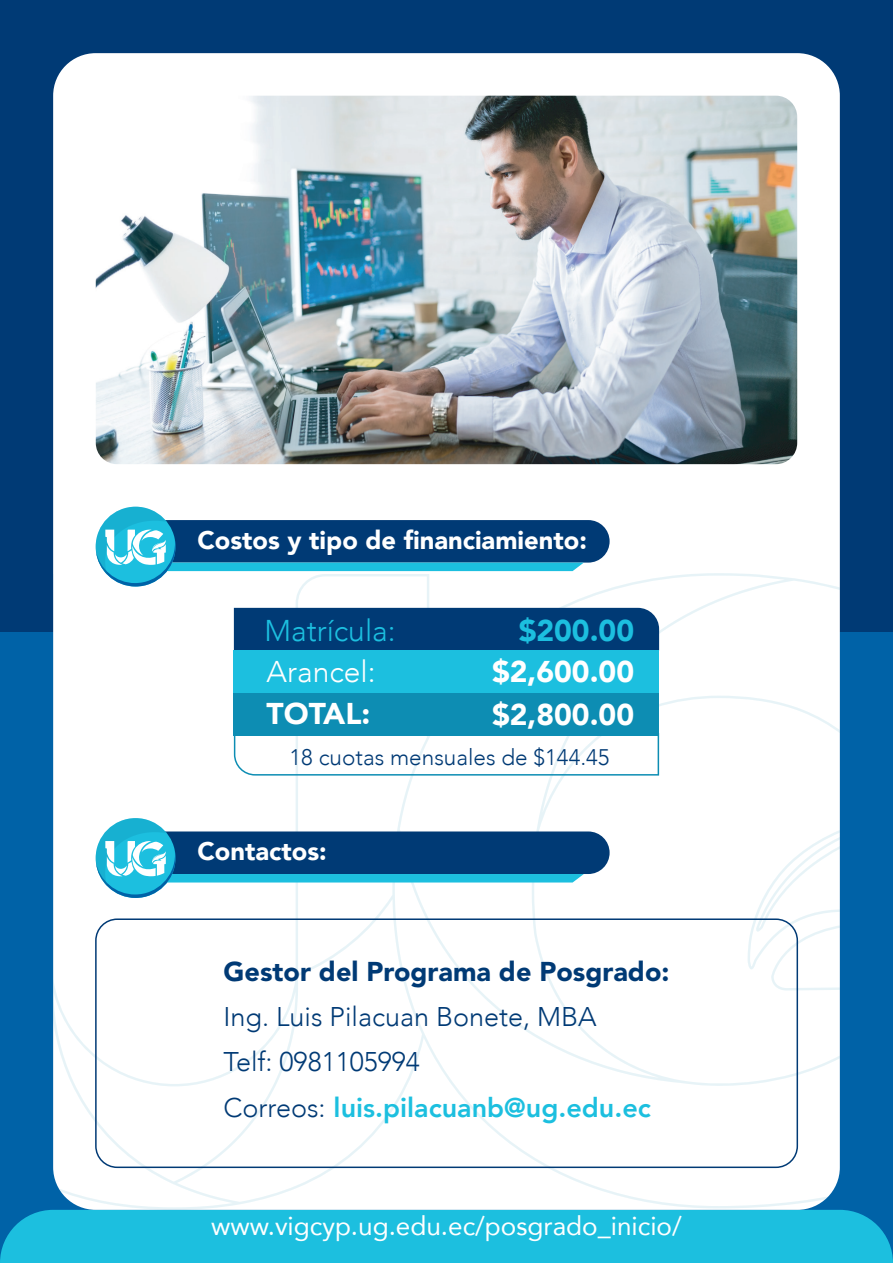
<style>
.page{position:relative;width:893px;height:1263px;background:#fff}
.page>*{position:absolute;margin:0;border:0;box-sizing:border-box;transform-origin:0 0}
.t1{font:900 30px/42.8px "Avenir";color:#fff}
.t2{font:300 30px "Avenir";color:#1cbfdf}
.t3{font:300 30px "Avenir";color:#fff}
.t4{font:900 30px "Avenir";color:#1cbfdf}
.t5{font:300 27px/45.3px "Avenir";color:#003a75}
.t6{font:900 27px "Avenir LT Std";color:#003a75}
.t7{font:26.1px "Avenir";color:#fff}
.t8{font:900 25.5px "Avenir";color:#fff}
.t9{font:300 22.5px "Avenir";color:#003a75}
.s1{font-weight:800;color:#1cbfdf}
</style>
<div class="page">
<div style="left:0;top:631px;width:893px;height:632px;background:#0062a7"></div>
<div style="left:0;top:1210px;width:893px;height:53px;background:#1cbfdf"></div>
<div style="left:0;top:0;width:893px;height:631px;background:#003a75"></div>
<div style="left:53px;top:53px;width:787px;height:1157px;background:#fff;border-radius:43px"></div>
<svg style="left:53px;top:573px;width:787px;height:637px"></svg>
<svg style="left:747px;top:760px;width:93px;height:209px"></svg>
<div style="left:234px;top:608px;width:425px;height:42px;background:#003a75"></div>
<div style="left:234px;top:650px;width:425px;height:43px;background:#1cbfdf"></div>
<div style="left:234px;top:693px;width:425px;height:42px;background:#0d8db3"></div>
<svg style="left:234px;top:735px;width:425px;height:40px"></svg>
<svg style="left:96px;top:507px;width:514px;height:79px"></svg>
<svg style="left:96px;top:818px;width:514px;height:80px"></svg>
<img style="left:96px;top:96px;width:701px;height:368px">
<div style="left:95px;top:918px;width:703px;height:250px;border:2px solid #003a75;border-radius:21px"></div>
<p class="t8" style="left:197px;top:518px;width:391px">Costos y tipo de financiamiento:</p>
<p class="t2" style="left:264px;top:613px;width:133px">Matrícula:</p>
<p class="t4" style="left:519px;top:605px;width:117px">$200.00</p>
<p class="t3" style="left:267px;top:654px;width:110px">Arancel:</p>
<p class="t1" style="left:267px;top:691px;width:105px">TOTAL:</p>
<p class="t1" style="left:492px;top:650px;width:144px">$2,600.00 $2,800.00</p>
<p class="t9" style="left:290px;top:744px;width:322px">18 cuotas mensuales de $144.45</p>
<p class="t8" style="left:197px;top:829px;width:131px">Contactos:</p>
<p class="t6" style="left:224px;top:955px;width:447px">Gestor del Programa de Posgrado:</p>
<p class="t5" style="left:224px;top:994px;width:429px">Ing. Luis Pilacuan Bonete, MBA<br>Telf: 0981105994<br>Correos: <span class="s1">luis.pilacuanb@ug.edu.ec</span></p>
<p class="t7" style="left:211px;top:1205px;width:472px">www.vigcyp.ug.edu.ec/posgrado_inicio/</p>
</div>
